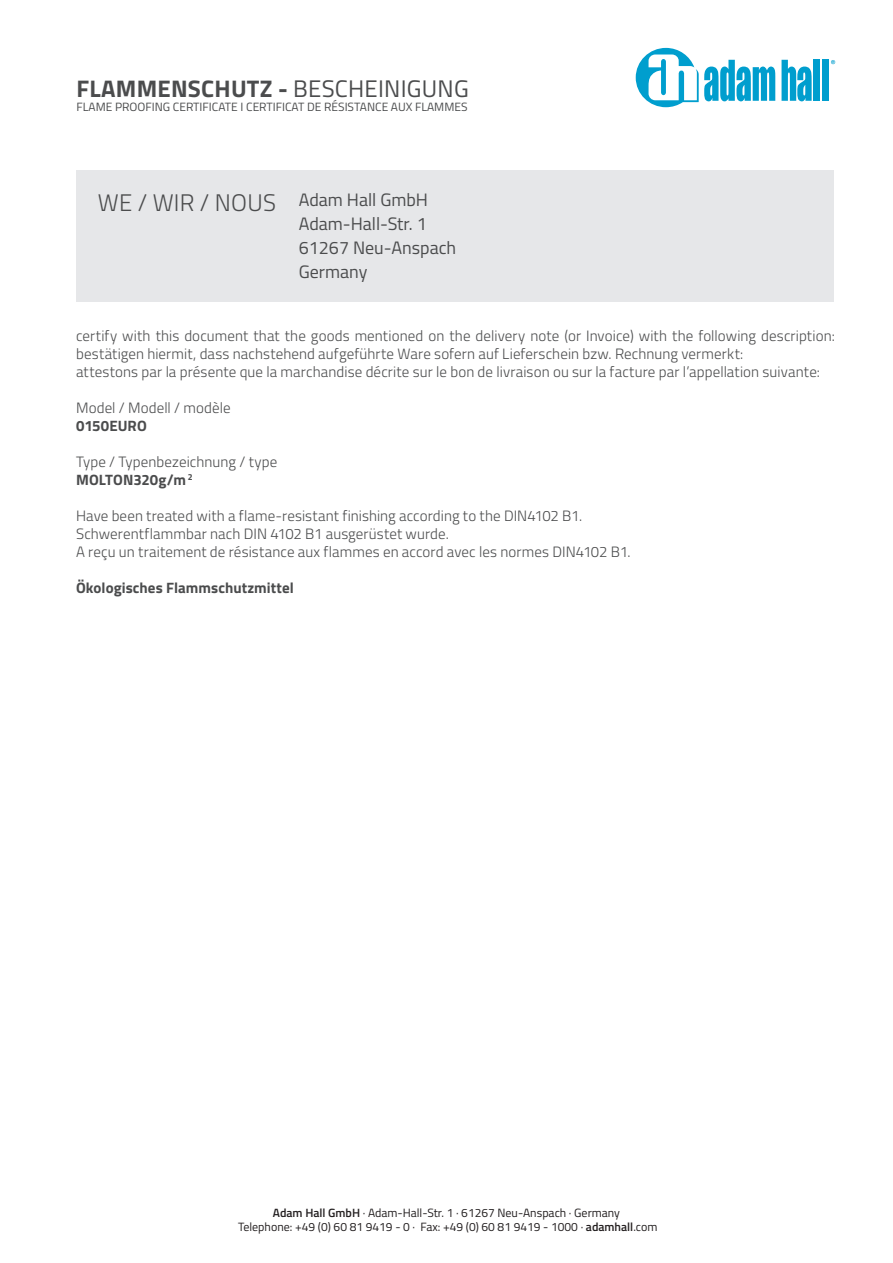
<style>
.page{position:relative;width:893px;height:1263px;background:#fff}
.page>*{position:absolute;margin:0;border:0;box-sizing:border-box;transform-origin:0 0}
.t1{font:700 24px "Titillium";letter-spacing:.01em;color:#4b4c4d}
.t2{font:18px/24px "Titillium";color:#4b4c4d}
.t3{font:300 15px/18px "Titillium";letter-spacing:.005em;color:#4b4c4d}
.t4{font:700 15px "Titillium";letter-spacing:.005em;color:#4b4c4d}
.t5{font:12px/14.4px "Titillium";color:#231f20;text-align:center}
.t6{font:12px "Titillium";color:#4b4c4d}
.s1{font-weight:400}
.s2{font-weight:300;font-size:24px}
.s3{font-weight:700}
.s4{font-weight:600}
</style>
<div class="page">
<svg style="left:781px;top:60px;width:31px;height:41px"></svg>
<div style="left:813px;top:60px;width:7px;height:41px;background:#009ece"></div>
<div style="left:822px;top:60px;width:7px;height:41px;background:#009ece"></div>
<svg style="left:831px;top:60px;width:4px;height:4px"></svg>
<svg style="left:636px;top:48px;width:139px;height:59px"></svg>
<div style="left:76px;top:170px;width:758px;height:132px;background:#e6e7e9"></div>
<h1 class="t1" style="left:77px;top:70px;width:394px">FLAMMENSCHUTZ - <span class="s1">BESCHEINIGUNG</span></h1>
<p class="t6" style="left:77px;top:98px;width:393px">FLAME PROOFING CERTIFICATE I CERTIFICAT DE RÉSISTANCE AUX FLAMMES</p>
<p class="t2" style="left:299px;top:187px;width:159px;text-indent:-201px"><span class="s2">WE / WIR / NOUS</span> Adam Hall GmbH<br>Adam-Hall-Str. 1<br>61267 Neu-Anspach<br>Germany</p>
<p class="t3" style="left:76px;top:326px;width:760px">certify with this document that the goods mentioned on the delivery note (or Invoice) with the following description: bestätigen hiermit, dass nachstehend aufgeführte Ware sofern auf Lieferschein bzw. Rechnung vermerkt:<br>attestons par la présente que la marchandise décrite sur le bon de livraison ou sur la facture par l’appellation suivante:</p>
<p class="t3" style="left:76px;top:398px;width:156px">Model / Modell / modèle</p>
<p class="t4" style="left:76px;top:414px;width:72px">0150EURO</p>
<p class="t3" style="left:76px;top:452px;width:203px">Type / Typenbezeichnung / type<br><span class="s3">MOLTON320g/m</span> <sup>2</sup></p>
<p class="t3" style="left:76px;top:506px;width:556px">Have been treated with a flame-resistant finishing according to the DIN4102 B1.<br>Schwerentflammbar nach DIN 4102 B1 ausgerüstet wurde.<br>A reçu un traitement de résistance aux flammes en accord avec les normes DIN4102 B1.</p>
<p class="t4" style="left:76px;top:576px;width:219px">Ökologisches Flammschutzmittel</p>
<p class="t5" style="left:238px;top:1205px;width:421px"><span class="s4">Adam Hall GmbH</span> · Adam-Hall-Str. 1 · 61267 Neu-Anspach · Germany<br>Telephone: +49 (0) 60 81 9419 - 0 · Fax: +49 (0) 60 81 9419 - 1000 · <span class="s4">adamhall</span>.com</p>
</div>
